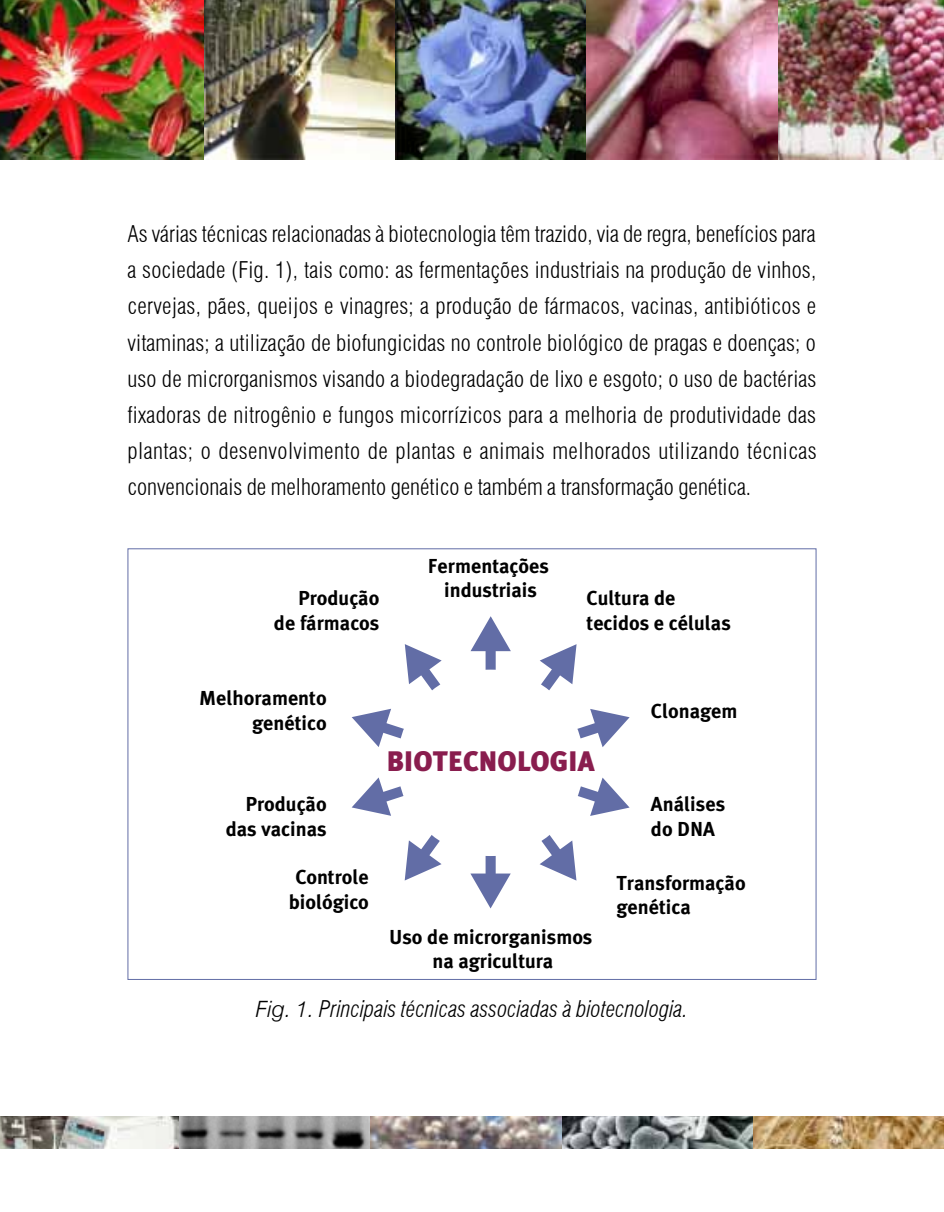
<style>
.page{position:relative;width:944px;height:1212px;background:#fff}
.page>*{position:absolute;margin:0;border:0;box-sizing:border-box;transform-origin:0 0}
.t1{font:900 28.35px "Meta Plus";color:#891d4e}
.t2{font:300 condensed 22.5px/36px "Swiss 721 BT";color:#000;text-align:justify}
.t3{font:italic 300 condensed 22.5px "Swiss 721 BT";color:#000}
.t4{font:700 20.25px/24.3px "Meta Plus";color:#010101;text-align:center}
.s1{font-stretch:normal}
</style>
<div class="page">
<svg style="left:352px;top:616px;width:278px;height:292px"></svg>
<div style="left:397px;top:670px;width:187px;height:186px;background:#fff;border-radius:50%"></div>
<img style="left:0;top:0;width:944px;height:159px">
<img style="left:0;top:1116px;width:944px;height:32px">
<p class="t2" style="left:128px;top:216px;width:690px">As várias técnicas relacionadas à biotecnologia têm trazido, via de regra, benefícios para a sociedade (Fig. 1), tais como: as fermentações industriais na produção de vinhos, cervejas, pães, queijos e vinagres; a produção de fármacos, vacinas, antibióticos e vitaminas; a utilização de biofungicidas no controle biológico de pragas e doenças; o uso de microrganismos visando a biodegradação de lixo e esgoto; o uso de bactérias fixadoras de nitrogênio e fungos micorrízicos para a melhoria de produtividade das plantas; o desenvolvimento de plantas e animais melhorados utilizando técnicas convencionais de melhoramento genético e também a transformação genética.</p>
<p class="t4" style="left:274px;top:586px;width:107px;text-align:right">Produção de fármacos</p>
<p class="t4" style="left:428px;top:554px;width:123px">Fermentações industriais</p>
<p class="t4" style="left:587px;top:586px;width:146px;text-align:left">Cultura de tecidos e células</p>
<p class="t4" style="left:199px;top:686px;width:129px;text-align:right">Melhoramento genético</p>
<p class="t4" style="left:226px;top:792px;width:102px;text-align:right">Produção das vacinas</p>
<p class="t4" style="left:289px;top:865px;width:82px">Controle biológico</p>
<p class="t1" style="left:386px;top:745px;width:210px">BIOTECNOLOGIA</p>
<p class="t4" style="left:389px;top:924px;width:205px">Uso de microrganismos na agricultura</p>
<p class="t4" style="left:651px;top:698px;width:88px">Clonagem</p>
<p class="t4" style="left:651px;top:792px;width:76px;text-align:left">Análises do DNA</p>
<p class="t4" style="left:616px;top:871px;width:131px;text-align:left">Transformação genética</p>
<p class="t3" style="left:256px;top:996px;width:434px"><span class="s1">Fig. 1.</span> Principais técnicas associadas à biotecnologia.</p>
</div>
